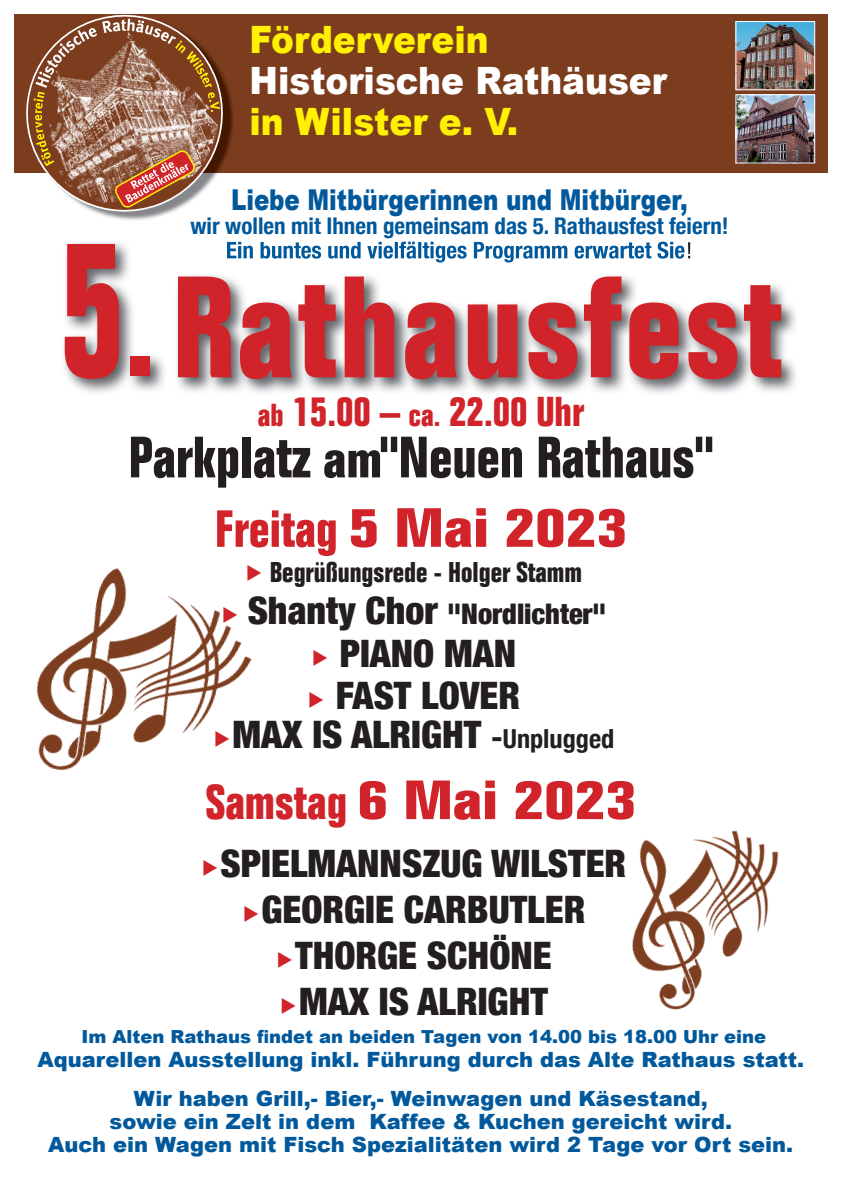
<style>
.page{position:relative;width:842px;height:1191px;background:#fff}
.page>*{position:absolute;margin:0;border:0;box-sizing:border-box;transform-origin:0 0}
.t1{font:700 condensed 141px "Folio";letter-spacing:.02em;color:#d1232a}
.t2{font:700 condensed 57px "Folio";color:#231f20}
.t3{font:700 condensed 54px "Folio";color:#d1232a;scale:1.33 1}
.t4{font:700 condensed 41px "Folio";color:#d1232a}
.t5{font:900 condensed 37.8px/46px "Helvetica Neue";color:#231f20;text-align:center}
.t6{font:900 37.7px "Arial";color:#fff101;scale:.91 1}
.t7{font:900 37.7px "Arial";color:#fff;scale:.91 1}
.t8{font:900 28.8px "Arial";color:#01599c;scale:.8 1}
.t9{font:900 condensed 28.4px "Helvetica Neue";color:#231f20}
.t10{font:700 condensed 28px "Folio";color:#231f20}
.t11{font:700 condensed 23px "Helvetica Neue";color:#01599c}
.t12{font:900 21px/39px "Arial";color:#01599c;text-align:center}
.t13{font:900 18px "Arial";color:#01599c}
.s1{font-size:190px}
.s2{font-size:152px}
.s3{font-size:31.1px}
.s4{font-size:51.3px}
.s5{font-size:51px}
.s6{font-size:37.8px}
.s7{font-weight:700;font-size:31.5px}
.s8{font-weight:700;font-size:26.3px}
.s9{font-size:48px}
</style>
<div class="page">
<div style="left:14px;top:14px;width:813px;height:159px;background:#7c3d1f"></div>
<img style="left:738px;top:97px;width:75px;height:64px">
<div style="left:736px;top:95px;width:79px;height:68px;border:1px solid #fff"></div>
<img style="left:738px;top:23px;width:75px;height:65px">
<div style="left:736px;top:21px;width:79px;height:69px;border:1px solid #fff"></div>
<svg style="left:26px;top:14px;width:207px;height:206px"></svg>
<img style="left:27px;top:22px;width:204px;height:195px">
<svg style="left:34px;top:19px;width:186px;height:190px"></svg>
<img style="left:63px;top:241px;width:733px;height:152px">
<img style="left:227px;top:242px;width:457px;height:20px">
<svg style="left:688px;top:242px;width:2px;height:16px"></svg>
<img style="left:36px;top:568px;width:216px;height:203px">
<img style="left:632px;top:830px;width:147px;height:180px">
<svg style="left:248px;top:568px;width:4px;height:13px"></svg>
<svg style="left:224px;top:607px;width:13px;height:16px"></svg>
<svg style="left:216px;top:731px;width:13px;height:16px"></svg>
<h3 class="t6" style="left:249px;top:12px;width:264px">Förderverein</h3>
<h3 class="t7" style="left:249px;top:53px;width:460px">Historische Rathäuser</h3>
<h3 class="t6" style="left:249px;top:95px;width:297px">in Wilster e. V.</h3>
<h3 class="t8" style="left:231px;top:179px;width:573px">Liebe Mitbürgerinnen und Mitbürger,</h3>
<p class="t11" style="left:190px;top:207px;width:540px">wir wollen mit Ihnen gemeinsam das 5. Rathausfest feiern!</p>
<h1 class="t1" style="left:59px;top:249px;width:724px"><span class="s1">5</span><span class="s2">.</span>Rathausfest</h1>
<h3 class="t4" style="left:258px;top:389px;width:328px"><span class="s3">ab</span> 15.00 – <span class="s3">ca.</span> 22.00 Uhr</h3>
<h2 class="t2" style="left:128px;top:426px;width:587px">Parkplatz <span class="s4">am</span>"Neuen Rathaus"</h2>
<h3 class="t3" style="left:215px;top:498px;width:311px"><span class="s5">Freitag</span> 5 Mai 2023</h3>
<h3 class="t10" style="left:270px;top:557px;width:314px">Begrüßungsrede - Holger Stamm</h3>
<h3 class="t9" style="left:248px;top:591px;width:360px"><span class="s6">Shanty Chor</span> "Nordlichter"</h3>
<h3 class="t5" style="left:233px;top:630px;width:383px;line-height:40.7px">PIANO MAN<br>FAST LOVER<br>MAX IS ALRIGHT <span class="s7">-</span><span class="s8">Unplugged</span></h3>
<h3 class="t3" style="left:206px;top:770px;width:325px"><span class="s9">Samstag</span> 6 Mai 2023</h3>
<h3 class="t5" style="left:221px;top:838px;width:407px">SPIELMANNSZUG WILSTER<br>GEORGIE CARBUTLER<br>THORGE SCHÖNE<br>MAX IS ALRIGHT</h3>
<p class="t13" style="left:81px;top:1023px;width:686px">Im Alten Rathaus findet an beiden Tagen von 14.00 bis 18.00 Uhr eine</p>
<p class="t12" style="left:37px;top:1039px;width:768px">Aquarellen Ausstellung inkl. Führung durch das Alte Rathaus statt.<br>Wir haben Grill,- Bier,- Weinwagen und Käsestand,</p>
<p class="t12" style="left:48px;top:1109px;width:746px;line-height:23px">sowie ein Zelt in dem Kaffee &amp; Kuchen gereicht wird.<br>Auch ein Wagen mit Fisch Spezialitäten wird 2 Tage vor Ort sein.</p>
</div>
